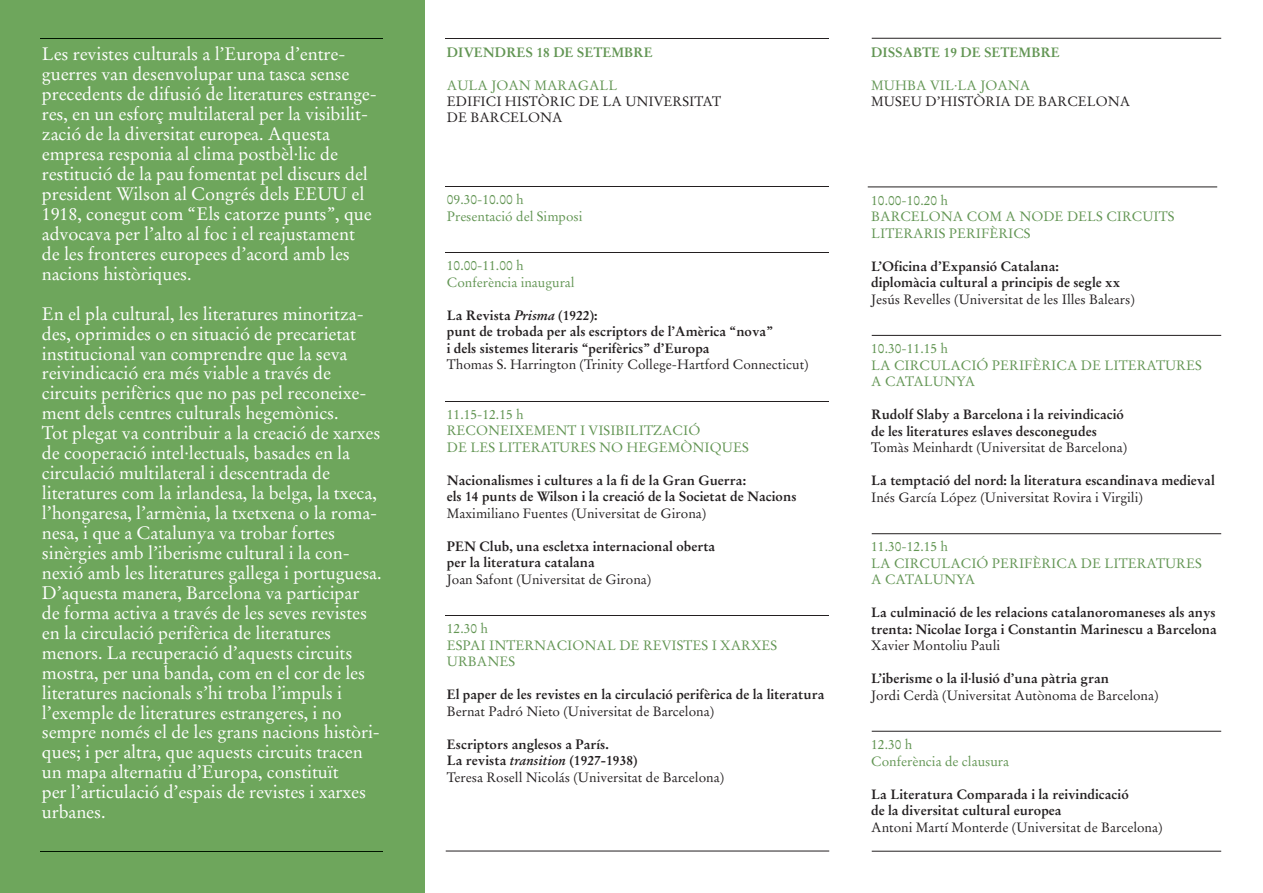
<style>
.page{position:relative;width:1263px;height:893px;background:#fff}
.page>*{position:absolute;margin:0;border:0;box-sizing:border-box;transform-origin:0 0}
.t1{font:18px/20px "Stempel Garamond";letter-spacing:-.005em;color:#fff}
.t2{font:700 13.5px/16.5px "Stempel Garamond";color:#231f20}
.t3{font:13.5px/16.2px "Stempel Garamond";color:#231f20}
.t4{font:13.5px/16.5px "Stempel Garamond";color:#629553}
.t5{font:700 13.5px "Stempel Garamond";color:#629553}
.s1{font-style:italic}
.s2{font-weight:400}
</style>
<div class="page">
<div style="left:0;top:0;width:424px;height:893px;background:#6ea65c"></div>
<hr style="left:41px;top:851px;width:342px;height:1px;background:#001400">
<hr style="left:41px;top:38px;width:342px;height:1px;background:#001400">
<hr style="left:445px;top:38px;width:384px;height:1px;background:#231f20">
<hr style="left:445px;top:186px;width:384px;height:1px;background:#231f20">
<hr style="left:445px;top:252px;width:384px;height:1px;background:#231f20">
<hr style="left:445px;top:402px;width:384px;height:1px;background:#231f20">
<hr style="left:445px;top:615px;width:384px;height:1px;background:#231f20">
<hr style="left:446px;top:851px;width:383px;height:1px;background:#231f20">
<hr style="left:872px;top:851px;width:349px;height:1px;background:#231f20">
<hr style="left:872px;top:731px;width:349px;height:1px;background:#231f20">
<hr style="left:872px;top:38px;width:349px;height:1px;background:#231f20">
<hr style="left:872px;top:335px;width:349px;height:1px;background:#231f20">
<hr style="left:872px;top:533px;width:349px;height:1px;background:#231f20">
<hr style="left:868px;top:187px;width:349px;height:1px;background:#231f20">
<p class="t1" style="left:42px;top:44px;width:336px">Les revistes culturals a l’Europa d’entre&shy;guerres van desenvolupar una tasca sense precedents de difusió de literatures estrange&shy;res, en un esforç multilateral per la visibilit&shy;zació de la diversitat europea. Aquesta empresa responia al clima postbèl·lic de restitució de la pau fomentat pel discurs del president Wilson al Congrés dels EEUU el 1918, conegut com “Els catorze punts”, que advocava per l’alto al foc i el reajustament de les fronteres europees d’acord amb les nacions històriques.</p>
<p class="t1" style="left:42px;top:304px;width:341px">En el pla cultural, les literatures minoritza&shy;des, oprimides o en situació de precarietat institucional van comprendre que la seva reivindicació era més viable a través de circuits perifèrics que no pas pel reconeixe&shy;ment dels centres culturals hegemònics.<br>Tot plegat va contribuir a la creació de xarxes de cooperació intel·lectuals, basades en la circulació multilateral i descentrada de literatures com la irlandesa, la belga, la txeca, l’hongaresa, l’armènia, la txetxena o la roma&shy;nesa, i que a Catalunya va trobar fortes sinèrgies amb l’iberisme cultural i la con&shy;nexió amb les literatures gallega i portuguesa.<br>D’aquesta manera, Barcelona va participar de forma activa a través de les seves revistes en la circulació perifèrica de literatures menors. La recuperació d’aquests circuits mostra, per una banda, com en el cor de les literatures nacionals s’hi troba l’impuls i l’exemple de literatures estrangeres, i no sempre només el de les grans nacions històri&shy;ques; i per altra, que aquests circuits tracen un mapa alternatiu d’Europa, constituït<br>per l’articulació d’espais de revistes i xarxes urbanes.</p>
<p class="t5" style="left:447px;top:44px;width:207px">DIVENDRES 18 DE SETEMBRE</p>
<p class="t4" style="left:447px;top:77px;width:172px">AULA JOAN MARAGALL</p>
<p class="t3" style="left:447px;top:93px;width:276px">EDIFICI HISTÒRIC DE LA UNIVERSITAT<br>DE BARCELONA</p>
<p class="t4" style="left:447px;top:191px;width:137px">09.30-10.00 h<br>Presentació del Simposi</p>
<p class="t4" style="left:447px;top:257px;width:129px">10.00-11.00 h<br>Conferència inaugural</p>
<p class="t2" style="left:447px;top:307px;width:328px">La Revista <span class="s1">Prisma</span> (1922):<br>punt de trobada per als escriptors de l’Amèrica “nova” i dels sistemes literaris “perifèrics” d’Europa</p>
<p class="t3" style="left:447px;top:357px;width:363px">Thomas S. Harrington (Trinity College-Hartford Connecticut)</p>
<p class="t4" style="left:447px;top:406px;width:304px">11.15-12.15 h<br>RECONEIXEMENT I VISIBILITZACIÓ<br>DE LES LITERATURES NO HEGEMÒNIQUES</p>
<p class="t2" style="left:447px;top:472px;width:351px">Nacionalismes i cultures a la fi de la Gran Guerra:<br>els 14 punts de Wilson i la creació de la Societat de Nacions</p>
<p class="t3" style="left:447px;top:505px;width:261px">Maximiliano Fuentes (Universitat de Girona)</p>
<p class="t2" style="left:447px;top:538px;width:270px">PEN Club, una escletxa internacional oberta per la literatura catalana</p>
<p class="t3" style="left:447px;top:571px;width:206px">Joan Safont (Universitat de Girona)</p>
<p class="t4" style="left:447px;top:620px;width:332px">12.30 h<br>ESPAI INTERNACIONAL DE REVISTES I XARXES<br>URBANES</p>
<p class="t2" style="left:447px;top:686px;width:379px">El paper de les revistes en la circulació perifèrica de la literatura</p>
<p class="t3" style="left:447px;top:703px;width:269px">Bernat Padró Nieto (Universitat de Barcelona)</p>
<p class="t2" style="left:447px;top:736px;width:279px">Escriptors anglesos a París.<br>La revista <span class="s1">transition</span> (1927-1938)<br><span class="s2">Teresa Rosell Nicolás (Universitat de Barcelona)</span></p>
<p class="t5" style="left:871px;top:44px;width:190px">DISSABTE 19 DE SETEMBRE</p>
<p class="t4" style="left:871px;top:77px;width:161px">MUHBA VIL·LA JOANA</p>
<p class="t3" style="left:871px;top:93px;width:261px">MUSEU D’HISTÒRIA DE BARCELONA</p>
<p class="t4" style="left:871px;top:192px;width:305px">10.00-10.20 h<br>BARCELONA COM A NODE DELS CIRCUITS<br>LITERARIS PERIFÈRICS</p>
<p class="t2" style="left:871px;top:258px;width:251px">L’Oficina d’Expansió Catalana: diplomàcia cultural a principis de segle xx</p>
<p class="t3" style="left:871px;top:291px;width:265px">Jesús Revelles (Universitat de les Illes Balears)</p>
<p class="t4" style="left:871px;top:340px;width:332px">10.30-11.15 h<br>LA CIRCULACIÓ PERIFÈRICA DE LITERATURES<br>A CATALUNYA</p>
<p class="t2" style="left:871px;top:406px;width:254px">Rudolf Slaby a Barcelona i la reivindicació de les literatures eslaves desconegudes</p>
<p class="t3" style="left:871px;top:439px;width:257px">Tomàs Meinhardt (Universitat de Barcelona)</p>
<p class="t2" style="left:871px;top:472px;width:345px">La temptació del nord: la literatura escandinava medieval</p>
<p class="t3" style="left:871px;top:489px;width:273px">Inés García López (Universitat Rovira i Virgili)</p>
<p class="t4" style="left:871px;top:538px;width:332px">11.30-12.15 h<br>LA CIRCULACIÓ PERIFÈRICA DE LITERATURES<br>A CATALUNYA</p>
<p class="t2" style="left:871px;top:604px;width:347px">La culminació de les relacions catalanoromaneses als anys trenta: Nicolae Iorga i Constantin Marinescu a Barcelona</p>
<p class="t3" style="left:871px;top:637px;width:131px">Xavier Montoliu Pauli</p>
<p class="t2" style="left:871px;top:670px;width:239px">L’iberisme o la il·lusió d’una pàtria gran</p>
<p class="t3" style="left:871px;top:687px;width:289px">Jordi Cerdà (Universitat Autònoma de Barcelona)</p>
<p class="t4" style="left:871px;top:736px;width:139px">12.30 h<br>Conferència de clausura</p>
<p class="t2" style="left:871px;top:786px;width:259px">La Literatura Comparada i la reivindicació de la diversitat cultural europea</p>
<p class="t3" style="left:871px;top:819px;width:293px">Antoni Martí Monterde (Universitat de Barcelona)</p>
</div>
